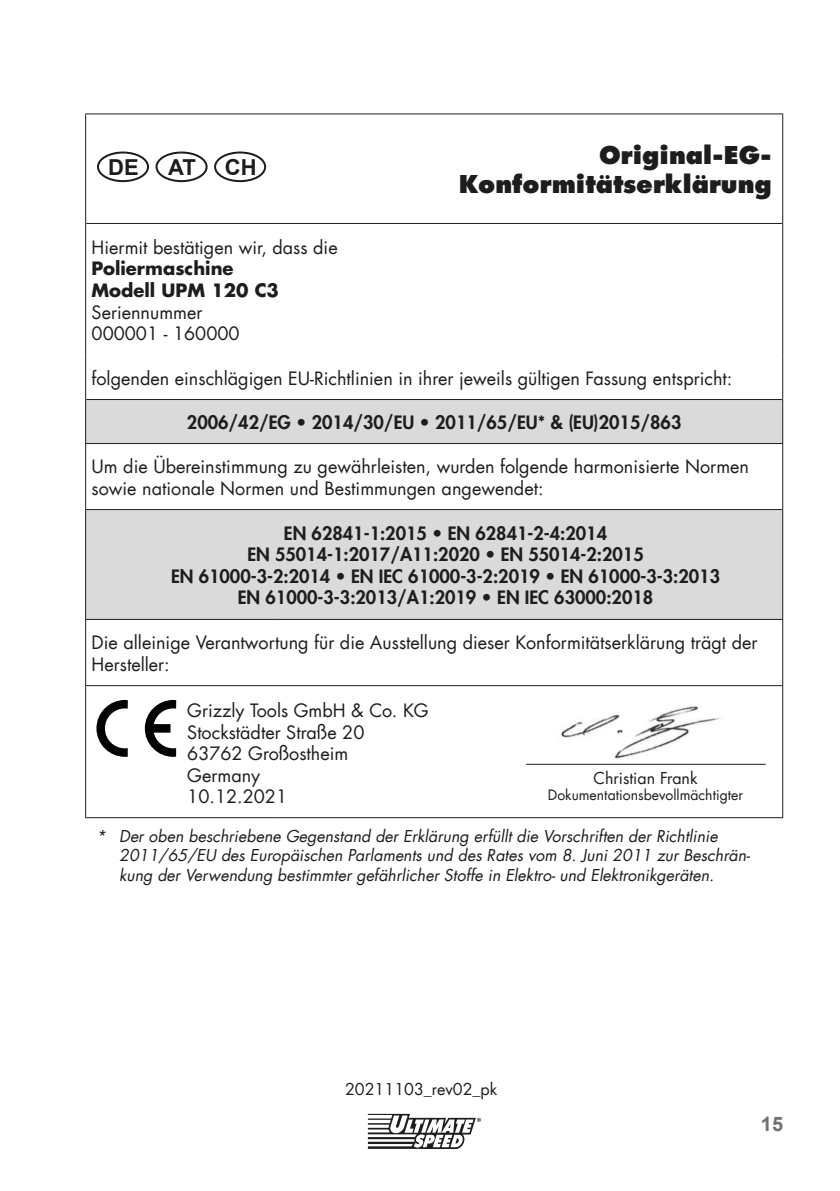
<style>
.page{position:relative;width:840px;height:1191px;background:#fff}
.page>*{position:absolute;margin:0;border:0;box-sizing:border-box;transform-origin:0 0}
.t1{font:800 24px/28.8px "Futura Com";color:#1d1d1b;text-align:right}
.t2{font:700 22px "Arial";color:#1d1d1b}
.t3{font:700 20px "Arial";color:#70706f}
.t4{font:18px/21.6px "Futura Com";color:#1d1d1b}
.t5{font:800 18px/21.6px "Futura Com";color:#1d1d1b;text-align:center}
.t6{font:700 18px/21.6px "Futura Com";color:#1d1d1b}
.t7{font:italic 16px/19.2px "Futura Com";color:#1d1d1b}
.t8{font:16px "Futura Com";color:#1d1d1b}
.t9{font:14px "Futura Com";color:#1d1d1b}
</style>
<div class="page">
<svg style="left:367px;top:1113px;width:114px;height:36px"></svg>
<svg style="left:86px;top:400px;width:695px;height:219px;fill:#dadada"></svg>
<hr style="left:85px;top:114px;width:1px;height:109px;background:#1d1d1b">
<hr style="left:85px;top:113px;width:193px;height:1px;background:#1d1d1b">
<hr style="left:278px;top:113px;width:504px;height:1px;background:#1d1d1b">
<hr style="left:781px;top:114px;width:1px;height:109px;background:#1d1d1b">
<hr style="left:86px;top:223px;width:192px;height:1px;background:#1d1d1b">
<hr style="left:278px;top:223px;width:503px;height:1px;background:#1d1d1b">
<hr style="left:86px;top:399px;width:192px;height:1px;background:#1d1d1b">
<hr style="left:278px;top:399px;width:503px;height:1px;background:#1d1d1b">
<hr style="left:86px;top:509px;width:192px;height:1px;background:#1d1d1b">
<hr style="left:278px;top:509px;width:503px;height:1px;background:#1d1d1b">
<hr style="left:85px;top:223px;width:1px;height:132px;background:#1d1d1b">
<hr style="left:781px;top:223px;width:1px;height:132px;background:#1d1d1b">
<hr style="left:85px;top:355px;width:1px;height:44px;background:#1d1d1b">
<hr style="left:781px;top:355px;width:1px;height:44px;background:#1d1d1b">
<hr style="left:85px;top:399px;width:1px;height:44px;background:#1d1d1b">
<hr style="left:781px;top:399px;width:1px;height:44px;background:#1d1d1b">
<hr style="left:85px;top:443px;width:193px;height:1px;background:#1d1d1b">
<hr style="left:85px;top:444px;width:1px;height:65px;background:#1d1d1b">
<hr style="left:278px;top:443px;width:504px;height:1px;background:#1d1d1b">
<hr style="left:781px;top:444px;width:1px;height:65px;background:#1d1d1b">
<hr style="left:85px;top:509px;width:1px;height:110px;background:#1d1d1b">
<hr style="left:781px;top:509px;width:1px;height:110px;background:#1d1d1b">
<hr style="left:85px;top:619px;width:193px;height:1px;background:#1d1d1b">
<hr style="left:85px;top:620px;width:1px;height:65px;background:#1d1d1b">
<hr style="left:278px;top:619px;width:504px;height:1px;background:#1d1d1b">
<hr style="left:781px;top:620px;width:1px;height:65px;background:#1d1d1b">
<hr style="left:85px;top:685px;width:193px;height:1px;background:#1d1d1b">
<hr style="left:85px;top:686px;width:1px;height:131px;background:#1d1d1b">
<hr style="left:278px;top:685px;width:504px;height:1px;background:#1d1d1b">
<hr style="left:781px;top:686px;width:1px;height:131px;background:#1d1d1b">
<hr style="left:85px;top:817px;width:193px;height:1px;background:#1d1d1b">
<hr style="left:278px;top:817px;width:504px;height:1px;background:#1d1d1b">
<div style="left:97px;top:151px;width:52px;height:31px;border:2px solid #1d1d1b;border-radius:50%"></div>
<div style="left:155px;top:151px;width:52px;height:31px;border:2px solid #1d1d1b;border-radius:50%"></div>
<div style="left:214px;top:151px;width:52px;height:31px;border:2px solid #1d1d1b;border-radius:50%"></div>
<svg style="left:96px;top:700px;width:32px;height:57px"></svg>
<svg style="left:145px;top:700px;width:31px;height:57px"></svg>
<hr style="left:525px;top:764px;width:240px;height:1px;background:#1d1d1b">
<img style="left:561px;top:706px;width:160px;height:53px">
<p class="t2" style="left:108px;top:155px;width:32px">DE</p>
<p class="t2" style="left:168px;top:155px;width:29px">AT</p>
<p class="t2" style="left:225px;top:155px;width:33px">CH</p>
<h1 class="t1" style="left:458px;top:143px;width:314px">Original-EG-<br>Konformitätserklärung</h1>
<p class="t4" style="left:91px;top:236px;width:247px">Hiermit bestätigen wir, dass die</p>
<p class="t6" style="left:91px;top:259px;width:189px">Poliermaschine<br>Modell UPM 120 C3</p>
<p class="t4" style="left:91px;top:302px;width:149px">Seriennummer<br>000001 - 160000</p>
<p class="t4" style="left:91px;top:367px;width:642px">folgenden einschlägigen EU-Richtlinien in ihrer jeweils gültigen Fassung entspricht:</p>
<p class="t5" style="left:187px;top:413px;width:495px">2006/42/EG • 2014/30/EU • 2011/65/EU* &amp; (EU)2015/863</p>
<p class="t4" style="left:91px;top:455px;width:658px">Um die Übereinstimmung zu gewährleisten, wurden folgende harmonisierte Normen sowie nationale Normen und Bestimmungen angewendet:</p>
<p class="t5" style="left:171px;top:523px;width:550px">EN 62841-1:2015 • EN 62841-2-4:2014<br>EN 55014-1:2017/A11:2020 • EN 55014-2:2015<br>EN 61000-3-2:2014 • EN IEC 61000-3-2:2019 • EN 61000-3-3:2013<br>EN 61000-3-3:2013/A1:2019 • EN IEC 63000:2018</p>
<p class="t4" style="left:91px;top:631px;width:667px">Die alleinige Verantwortung für die Ausstellung dieser Konformitätserklärung trägt der<br>Hersteller:</p>
<p class="t4" style="left:187px;top:701px;width:242px">Grizzly Tools GmbH &amp; Co. KG<br>Stockstädter Straße 20<br>63762 Großostheim<br>Germany<br>10.12.2021</p>
<p class="t7" style="left:119px;top:828px;width:632px;text-indent:-23px">* Der oben beschriebene Gegenstand der Erklärung erfüllt die Vorschriften der Richtlinie<br>2011/65/EU des Europäischen Parlaments und des Rates vom 8. Juni 2011 zur Beschrän&shy;kung der Verwendung bestimmter gefährlicher Stoffe in Elektro- und Elektronikgeräten.</p>
<p class="t8" style="left:593px;top:770px;width:105px">Christian Frank</p>
<p class="t9" style="left:547px;top:785px;width:197px">Dokumentationsbevollmächtigter</p>
<p class="t8" style="left:345px;top:1078px;width:154px">20211103_rev02_pk</p>
<p class="t3" style="left:760px;top:1112px;width:24px">15</p>
</div>
